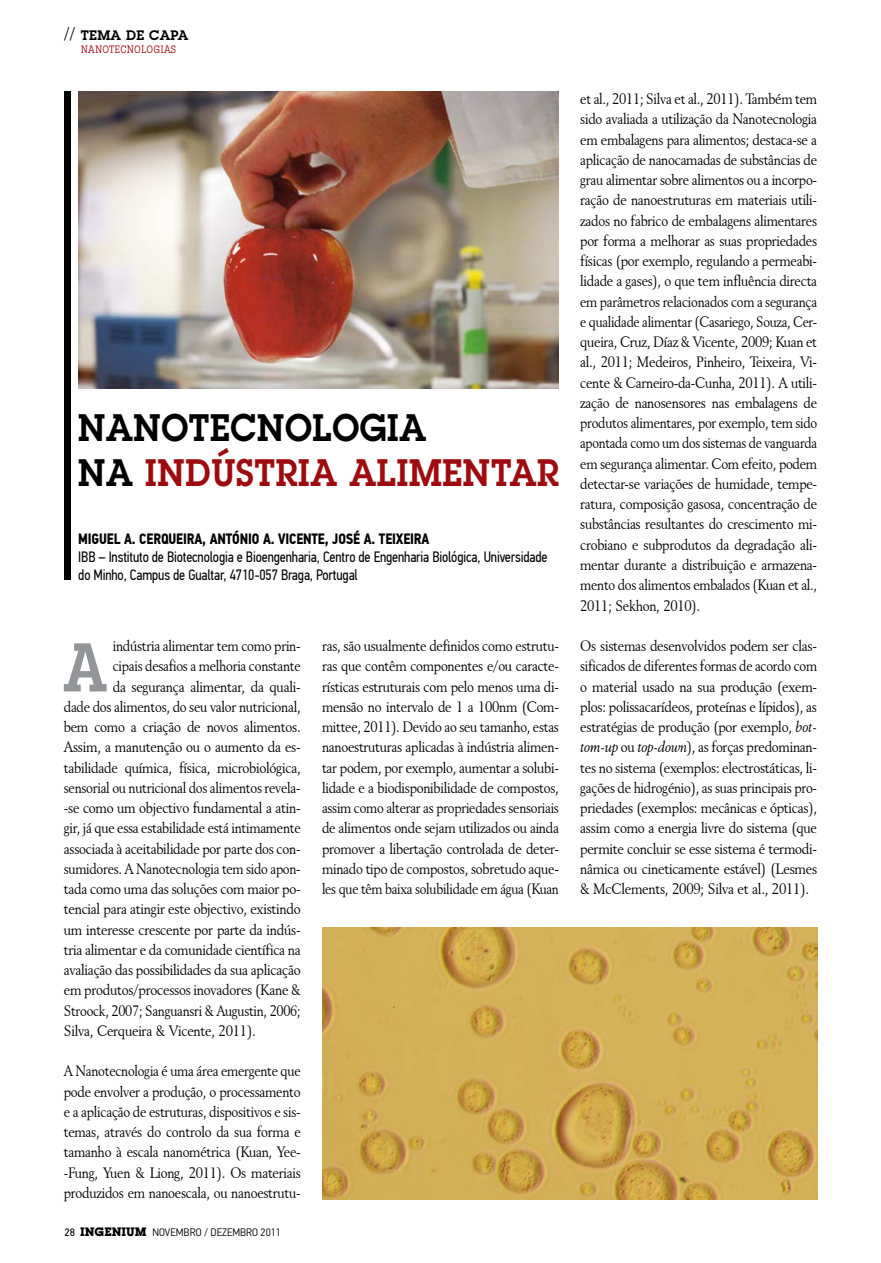
<style>
.page{position:relative;width:881px;height:1263px;background:#fff}
.page>*{position:absolute;margin:0;border:0;box-sizing:border-box;transform-origin:0 0}
.t1{font:600 condensed 67.5px "Lubalin Graph Std";color:#939598}
.t2{font:600 37.5px "Lubalin Graph Std";letter-spacing:.02em;color:#9e0b0f;scale:.91 1}
.t3{font:600 37.5px "Lubalin Graph Std";letter-spacing:.02em;color:#000;scale:.91 1}
.t4{font:300 18px "PF Din Text Cond Pro";color:#000}
.t5{font:15px/20.2px "Revival 565 BT";letter-spacing:-.02em;color:#000;text-align:justify;scale:.89 1}
.t6{font:15px/20.2px "Revival 565 BT";letter-spacing:-.02em;color:#000;text-align:justify;scale:.9 1}
.t7{font:15px/20.2px "Revival 565 BT";letter-spacing:-.02em;color:#000;text-align:justify;scale:.88 1}
.t8{font:15px/18px "PF Din Text Cond Pro";letter-spacing:-.01em;color:#000;scale:.95 1}
.t9{font:700 15px "PF Din Text Cond Pro";letter-spacing:-.01em;color:#000;scale:.95 1}
.t10{font:15px "Revival 565 BT";letter-spacing:-.02em;color:#000;scale:.87 1}
.t11{font:600 13.5px "Lubalin Graph Std";letter-spacing:.02em;color:#000}
.t12{font:300 10.8px "PF Din Text Cond Pro";color:#000;scale:1.11 1}
.t13{font:condensed 10.5px "Lubalin Graph Std";letter-spacing:.02em;color:#9e0b0f}
.s1{color:#000}
.s2{font-weight:400}
.s3{font-family:"Lubalin Graph Std";font-weight:700;font-size:12px}
.s4{font-style:italic}
</style>
<div class="page">
<img style="left:78px;top:91px;width:480px;height:297px">
<div style="left:64px;top:91px;width:6px;height:488px;background:#000"></div>
<img style="left:322px;top:927px;width:494px;height:272px">
<p class="t4" style="left:64px;top:24px;width:13px">//</p>
<p class="t11" style="left:81px;top:26px;width:109px">TEMA DE CAPA</p>
<p class="t13" style="left:81px;top:43px;width:97px">NANOTECNOLOGIAS</p>
<h2 class="t3" style="left:78px;top:403px;width:62px">NANO</h2>
<h2 class="t3" style="left:189px;top:403px;width:104px">TECNOLO</h2>
<h2 class="t3" style="left:359px;top:403px;width:52px">GIA</h2>
<h2 class="t2" style="left:78px;top:448px;width:240px"><span class="s1">NA</span> INDÚSTRIA</h2>
<h2 class="t2" style="left:349px;top:448px;width:27px">ALIMEN</h2>
<h2 class="t2" style="left:491px;top:448px;width:49px">TAR</h2>
<p class="t9" style="left:78px;top:529px;width:362px">MIGUEL A. CERQUEIRA, ANTÓNIO A. VICENTE, JOSÉ A. TEIXEIRA</p>
<p class="t8" style="left:78px;top:547px;width:495px">IBB – Instituto de Biotecnologia e Bioengenharia, Centro de Engenharia Biológica, Universidade do Minho, Campus de Gualtar, 4710-057 Braga, Portugal</p>
<p class="t5" style="left:113px;top:635px;width:213px">indústria alimentar tem como prin-</p>
<p class="t7" style="left:113px;top:656px;width:215px">cipais desafios a melhoria constante</p>
<p class="t6" style="left:113px;top:676px;width:210px">da segurança alimentar, da quali-</p>
<p class="t5" style="left:64px;top:696px;width:267px">dade dos alimentos, do seu valor nutricional,</p>
<p class="t6" style="left:64px;top:716px;width:264px">bem como a criação de novos alimentos.</p>
<p class="t6" style="left:64px;top:737px;width:264px">Assim, a manutenção ou o aumento da es-</p>
<p class="t6" style="left:64px;top:757px;width:264px">tabilidade química, física, microbiológica,</p>
<p class="t7" style="left:64px;top:777px;width:270px">sensorial ou nutricional dos alimentos revela-</p>
<p class="t6" style="left:64px;top:797px;width:264px">-se como um objectivo fundamental a atin-</p>
<p class="t7" style="left:64px;top:818px;width:271px">gir, já que essa estabilidade está intimamente</p>
<p class="t6" style="left:64px;top:838px;width:265px">associada à aceitabilidade por parte dos con-</p>
<p class="t7" style="left:64px;top:858px;width:270px">sumidores. A Nanotecnologia tem sido apon-</p>
<p class="t6" style="left:64px;top:878px;width:264px">tada como uma das soluções com maior po-</p>
<p class="t6" style="left:64px;top:899px;width:265px">tencial para atingir este objectivo, existindo</p>
<p class="t6" style="left:64px;top:919px;width:265px">um interesse crescente por parte da indús-</p>
<p class="t6" style="left:64px;top:939px;width:264px">tria alimentar e da comunidade científica na</p>
<p class="t6" style="left:64px;top:959px;width:264px">avaliação das possibilidades da sua aplicação</p>
<p class="t6" style="left:64px;top:980px;width:264px">em produtos/processos inovadores (Kane &amp;</p>
<p class="t10" style="left:64px;top:1001px;width:274px">Stroock, 2007; Sanguansri &amp; Augustin, 2006;</p>
<p class="t6" style="left:64px;top:1020px;width:215px">Silva, Cerqueira &amp; Vicente, 2011).</p>
<p class="t7" style="left:64px;top:1061px;width:271px">A Nanotecnologia é uma área emergente que pode envolver a produção, o processamento e a aplicação de estruturas, dispositivos e sis&shy;temas, através do controlo da sua forma e tamanho à escala nanométrica (Kuan, Yee--Fung, Yuen &amp; Liong, 2011). Os materiais produzidos em nanoescala, ou nanoestrutu-</p>
<h1 class="t1" style="left:64px;top:625px;width:44px">a</h1>
<p class="t12" style="left:65px;top:1226px;width:196px"><span class="s2">28</span> <span class="s3">INGENIUM</span> NOVEMBRO / DEZEMBRO 2011</p>
<p class="t5" style="left:322px;top:635px;width:267px">ras, são usualmente definidos como estrutu&shy;ras que contêm componentes e/ou caracte&shy;rísticas estruturais com pelo menos uma di&shy;mensão no intervalo de 1 a 100nm (Com&shy;mittee, 2011). Devido ao seu tamanho, estas nanoestruturas aplicadas à indústria alimen&shy;tar podem, por exemplo, aumentar a solubi&shy;lidade e a biodisponibilidade de compostos, assim como alterar as propriedades sensoriais de alimentos onde sejam utilizados ou ainda promover a libertação controlada de deter&shy;minado tipo de compostos, sobretudo aque&shy;les que têm baixa solubilidade em água (Kuan</p>
<p class="t5" style="left:580px;top:89px;width:267px">et al., 2011; Silva et al., 2011). Também tem sido avaliada a utilização da Nanotecnologia em embalagens para alimentos; destaca-se a aplicação de nanocamadas de substâncias de grau alimentar sobre alimentos ou a incorpo&shy;ração de nanoestruturas em materiais utili&shy;zados no fabrico de embalagens alimentares por forma a melhorar as suas propriedades físicas (por exemplo, regulando a permeabi&shy;lidade a gases), o que tem influência directa em parâmetros relacionados com a segurança e qualidade alimentar (Casariego, Souza, Cer&shy;queira, Cruz, Díaz &amp; Vicente, 2009; Kuan et al., 2011; Medeiros, Pinheiro, Teixeira, Vi&shy;cente &amp; Carneiro-da-Cunha, 2011). A utili&shy;zação de nanosensores nas embalagens de produtos alimentares, por exemplo, tem sido apontada como um dos sistemas de vanguarda em segurança alimentar. Com efeito, podem detectar-se variações de humidade, tempe&shy;ratura, composição gasosa, concentração de substâncias resultantes do crescimento mi&shy;crobiano e subprodutos da degradação ali&shy;mentar durante a distribuição e armazena&shy;mento dos alimentos embalados (Kuan et al., 2011; Sekhon, 2010).</p>
<p class="t6" style="left:580px;top:635px;width:265px">Os sistemas desenvolvidos podem ser clas&shy;sificados de diferentes formas de acordo com o material usado na sua produção (exem&shy;plos: polissacarídeos, proteínas e lípidos), as estratégias de produção (por exemplo, <span class="s4">bot&shy;tom-up</span> ou <span class="s4">top-down</span>), as forças predominan&shy;tes no sistema (exemplos: electrostáticas, li&shy;gações de hidrogénio), as suas principais pro&shy;priedades (exemplos: mecânicas e ópticas), assim como a energia livre do sistema (que permite concluir se esse sistema é termodi&shy;nâmica ou cineticamente estável) (Lesmes &amp; McClements, 2009; Silva et al., 2011).</p>
</div>
